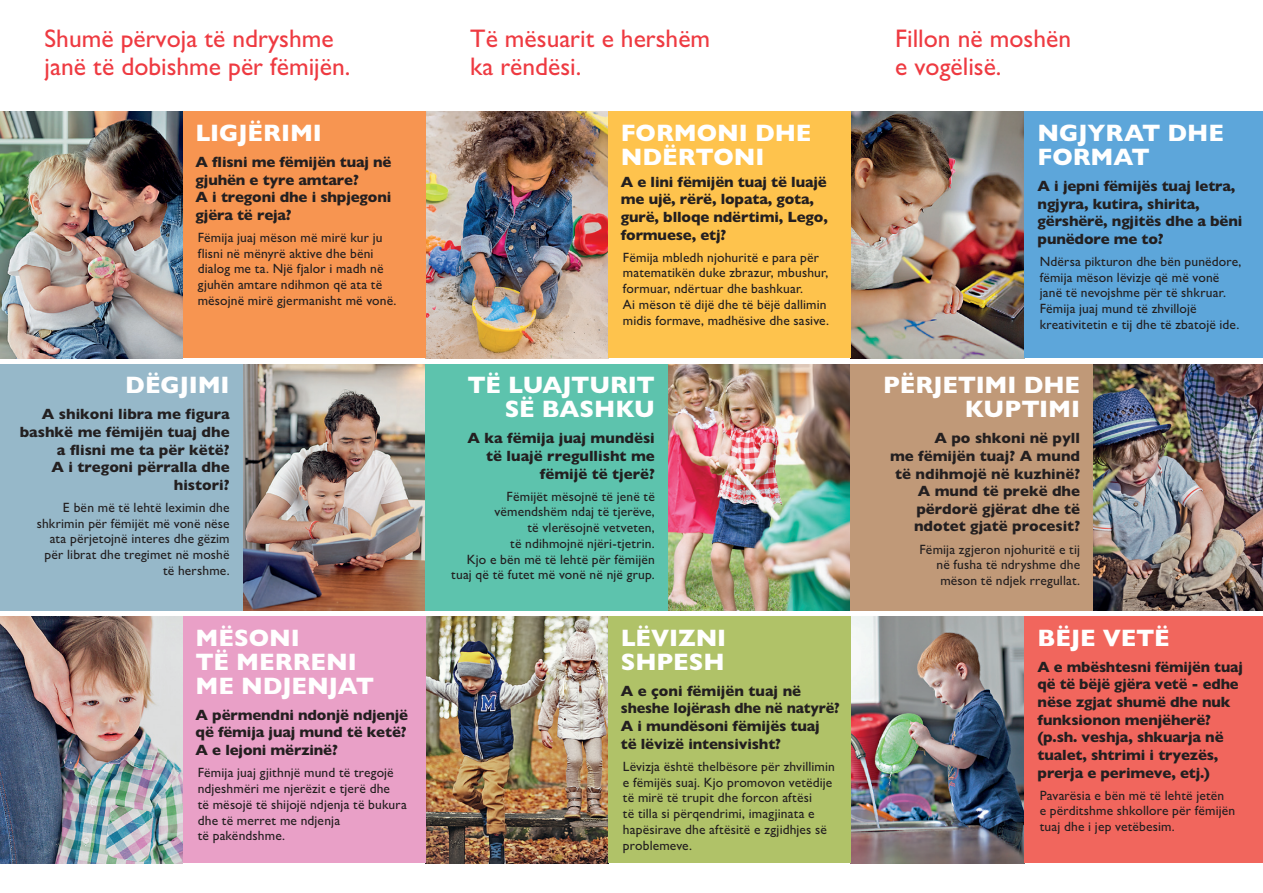
<style>
.page{position:relative;width:1263px;height:893px;background:#fff}
.page>*{position:absolute;margin:0;border:0;box-sizing:border-box;transform-origin:0 0}
.t1{font:500 25.5px/27.5px "Gill Sans MT Pro";color:#ee3a41}
.t2{font:800 24px/24px "Gill Sans MT Pro";letter-spacing:-.005em;color:#fff}
.t3{font:800 15px/17.7px "Gill Sans MT Pro";letter-spacing:-.01em;color:#231f20}
.t4{font:500 13.5px/15.8px "Gill Sans MT Pro";letter-spacing:.01em;color:#231f20}
</style>
<div class="page">
<img style="left:0;top:112px;width:183px;height:246px">
<img style="left:425px;top:112px;width:183px;height:246px">
<img style="left:850px;top:112px;width:175px;height:246px">
<img style="left:0;top:617px;width:183px;height:246px">
<img style="left:425px;top:617px;width:183px;height:246px">
<img style="left:850px;top:617px;width:175px;height:246px">
<img style="left:242px;top:364px;width:183px;height:247px">
<img style="left:668px;top:364px;width:182px;height:247px">
<img style="left:1093px;top:364px;width:170px;height:247px">
<div style="left:183px;top:112px;width:242px;height:246px;background:#f79551"></div>
<div style="left:425px;top:364px;width:243px;height:247px;background:#5dc3ad"></div>
<div style="left:183px;top:617px;width:242px;height:246px;background:#e9a0c7"></div>
<div style="left:608px;top:617px;width:242px;height:246px;background:#b0c268"></div>
<div style="left:608px;top:112px;width:242px;height:246px;background:#fec34d"></div>
<div style="left:1025px;top:112px;width:238px;height:246px;background:#5da6da"></div>
<div style="left:0;top:364px;width:242px;height:247px;background:#96b8c9"></div>
<div style="left:850px;top:364px;width:243px;height:247px;background:#c09978"></div>
<div style="left:1025px;top:617px;width:238px;height:246px;background:#f1665d"></div>
<h1 class="t1" style="left:45px;top:25px;width:307px">Shumë përvoja të ndryshme janë të dobishme për fëmijën.</h1>
<h1 class="t1" style="left:470px;top:25px;width:241px">Të mësuarit e hershëm ka rëndësi.</h1>
<h2 class="t2" style="left:196px;top:120px;width:128px">LIGJËRIMI</h2>
<p class="t3" style="left:196px;top:153px;width:197px">A flisni me fëmijën tuaj në gjuhën e tyre amtare?<br>A i tregoni dhe i shpjegoni gjëra të reja?</p>
<p class="t4" style="left:198px;top:229px;width:200px">Fëmija juaj mëson më mirë kur ju flisni në mënyrë aktive dhe bëni dialog me ta. Një fjalor i madh në gjuhën amtare ndihmon që ata të mësojnë mirë gjermanisht më vonë.</p>
<h2 class="t2" style="left:125px;top:373px;width:106px">DËGJIMI</h2>
<p class="t3" style="left:20px;top:405px;width:211px;text-align:right">A shikoni libra me figura bashkë me fëmijën tuaj dhe a flisni me ta për këtë?<br>A i tregoni përralla dhe histori?</p>
<p class="t4" style="left:37px;top:499px;width:194px;text-align:right">E bën më të lehtë leximin dhe shkrimin për fëmijët më vonë nëse ata përjetojnë interes dhe gëzim për librat dhe tregimet në moshë të hershme.</p>
<h2 class="t2" style="left:196px;top:625px;width:180px">MËSONI<br>TË MERRENI<br>ME NDJENJAT</h2>
<p class="t3" style="left:196px;top:706px;width:214px;text-align:justify">A përmendni ndonjë ndjenjë që fëmija juaj mund të ketë?<br>A e lejoni mërzinë?</p>
<p class="t4" style="left:198px;top:765px;width:211px">Fëmija juaj gjithnjë mund të tregojë ndjeshmëri me njerëzit e tjerë dhe<br>të mësojë të shijojë ndjenja të bukura dhe të merret me ndjenja<br>të pakëndshme.</p>
<h2 class="t2" style="left:621px;top:120px;width:192px">FORMONI DHE<br>NDËRTONI</h2>
<p class="t3" style="left:621px;top:173px;width:209px">A e lini fëmijën tuaj të luajë me ujë, rërë, lopata, gota, gurë, blloqe ndërtimi, Lego, formuese, etj?</p>
<p class="t4" style="left:623px;top:249px;width:207px">Fëmija mbledh njohuritë e para për matematikën duke zbrazur, mbushur, formuar, ndërtuar dhe bashkuar.<br>Ai mëson të dijë dhe të bëjë dallimin midis formave, madhësive dhe sasive.</p>
<h2 class="t2" style="left:467px;top:373px;width:189px;text-align:right">TË LUAJTURIT<br>SË BASHKU</h2>
<p class="t3" style="left:468px;top:429px;width:189px;text-align:right">A ka fëmija juaj mundësi të luajë rregullisht me fëmijë të tjerë?</p>
<p class="t4" style="left:451px;top:488px;width:205px;text-align:right">Fëmijët mësojnë të jenë të vëmendshëm ndaj të tjerëve,<br>të vlerësojnë vetveten,<br>të ndihmojnë njëri-tjetrin.<br>Kjo e bën më të lehtë për fëmijën tuaj që të futet më vonë në një grup.</p>
<h2 class="t2" style="left:621px;top:625px;width:107px">LËVIZNI<br>SHPESH</h2>
<p class="t3" style="left:621px;top:682px;width:220px">A e çoni fëmijën tuaj në sheshe lojërash dhe në natyrë?<br>A i mundësoni fëmijës tuaj<br>të lëvizë intensivisht?</p>
<p class="t4" style="left:623px;top:758px;width:213px">Lëvizja është thelbësore për zhvillimin e fëmijës suaj. Kjo promovon vetëdije të mirë të trupit dhe forcon aftësi<br>të tilla si përqendrimi, imagjinata e hapësirave dhe aftësitë e zgjidhjes së problemeve.</p>
<h1 class="t1" style="left:895px;top:25px;width:177px">Fillon në moshën e vogëlisë.</h1>
<h2 class="t2" style="left:1037px;top:120px;width:188px">NGJYRAT DHE<br>FORMAT</h2>
<p class="t3" style="left:1037px;top:177px;width:206px">A i jepni fëmijës tuaj letra, ngjyra, kutira, shirita, gërshërë, ngjitës dhe a bëni punëdore me to?</p>
<p class="t4" style="left:1040px;top:253px;width:203px">Ndërsa pikturon dhe bën punëdore, fëmija mëson lëvizje që më vonë janë të nevojshme për të shkruar.<br>Fëmija juaj mund të zhvillojë kreativitetin e tij dhe të zbatojë ide.</p>
<h2 class="t2" style="left:883px;top:373px;width:198px;text-align:right">PËRJETIMI DHE<br>KUPTIMI</h2>
<p class="t3" style="left:890px;top:429px;width:192px;text-align:right">A po shkoni në pyll<br>me fëmijën tuaj? A mund të ndihmojë në kuzhinë?<br>A mund të prekë dhe përdorë gjërat dhe të ndotet gjatë procesit?</p>
<p class="t4" style="left:936px;top:541px;width:145px;text-align:justify;text-indent:-17px">Fëmija zgjeron njohuritë e tij në fusha të ndryshme dhe mëson të ndjek rregullat.</p>
<h2 class="t2" style="left:1037px;top:625px;width:134px">BËJE VETË</h2>
<p class="t3" style="left:1037px;top:658px;width:207px">A e mbështesni fëmijën tuaj që të bëjë gjëra vetë - edhe nëse zgjat shumë dhe nuk funksionon menjëherë? (p.sh. veshja, shkuarja në tualet, shtrimi i tryezës, prerja e perimeve, etj.)</p>
<p class="t4" style="left:1040px;top:787px;width:197px">Pavarësia e bën më të lehtë jetën<br>e përditshme shkollore për fëmijën tuaj dhe i jep vetëbesim.</p>
</div>
